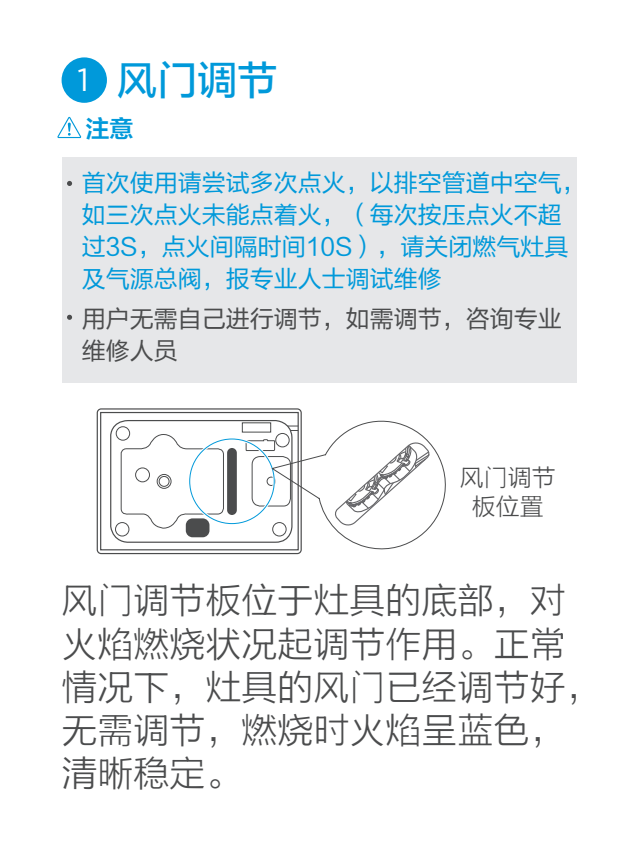
<style>
.page{position:relative;width:627px;height:860px;background:#fff}
.page>*{position:absolute;margin:0;border:0;box-sizing:border-box;transform-origin:0 0}
.t1{font:40px "FZLTZHUNHK GBK1 0";color:#0099da}
.t2{font:36px/43.2px "FZLTXHK";color:#4b4c4d}
.t3{font:24px/32px "FZLTHK GBK1 0";color:#0099da}
.t4{font:24px/32px "FZLTHK GBK1 0";color:#4b4c4d}
.t5{font:24px/28.8px "FZLTXHK";color:#4b4c4d;text-align:center}
.t6{font:24px "FZLTZCHK GBK1 0";color:#0099da}
.s1{font-family:"Gotham";font-size:32px;color:#fff}
</style>
<div class="page">
<svg style="left:110px;top:420px;width:160px;height:123px"></svg>
<svg style="left:120px;top:433px;width:104px;height:95px"></svg>
<div style="left:116px;top:426px;width:14px;height:14px;border:1px solid #4b4c4d;border-radius:50%"></div>
<div style="left:115px;top:522px;width:14px;height:14px;border:1px solid #4b4c4d;border-radius:50%"></div>
<div style="left:157px;top:474px;width:14px;height:14px;border:1px solid #4b4c4d;border-radius:50%"></div>
<div style="left:135px;top:467px;width:15px;height:15px;border:1px solid #4b4c4d;border-radius:50%"></div>
<div style="left:159px;top:476px;width:10px;height:10px;border:1px solid #4b4c4d;border-radius:50%"></div>
<div style="left:227px;top:448px;width:10px;height:67px;background:#4b4c4d;border-radius:5px"></div>
<div style="left:186px;top:518px;width:23px;height:19px;background:#4b4c4d;border-radius:7px"></div>
<div style="left:100px;top:412px;width:199px;height:138px;border:1px solid #4b4c4d"></div>
<div style="left:242px;top:422px;width:29px;height:10px;border:1px solid #4b4c4d"></div>
<svg style="left:245px;top:438px;width:25px;height:68px"></svg>
<div style="left:97px;top:408px;width:205px;height:146px;border:1px solid #4b4c4d;border-radius:4px"></div>
<div style="left:62px;top:157px;width:514px;height:225px;background:#e6e7e9"></div>
<svg style="left:57px;top:117px;width:24px;height:21px"></svg>
<div style="left:188px;top:437px;width:88px;height:88px;border:3px solid #fff;border-radius:50%"></div>
<svg style="left:270px;top:415px;width:176px;height:140px"></svg>
<svg style="left:333px;top:440px;width:98px;height:87px"></svg>
<svg style="left:67px;top:181px;width:5px;height:5px"></svg>
<svg style="left:67px;top:314px;width:5px;height:6px"></svg>
<div style="left:62px;top:57px;width:45px;height:46px;background:#0099da;border-radius:50%"></div>
<h1 class="t1" style="left:67px;top:59px;width:212px"><span class="s1">11</span> 风门调节</h1>
<p class="t6" style="left:86px;top:115px;width:49px">注意</p>
<p class="t3" style="left:82px;top:167px;width:506px">首次使用请尝试多次点火，以排空管道中空气，如三次点火未能点着火，（每次按压点火不超过3S，点火间隔时间10S），请关闭燃气灶具及气源总阀，报专业人士调试维修</p>
<p class="t4" style="left:82px;top:303px;width:482px">用户无需自己进行调节，如需调节，咨询专业维修人员</p>
<p class="t5" style="left:460px;top:463px;width:97px">风门调节板位置</p>
<h2 class="t2" style="left:62px;top:579px;width:541px">风门调节板位于灶具的底部，对火焰燃烧状况起调节作用。正常情况下，灶具的风门已经调节好，无需调节，燃烧时火焰呈蓝色，清晰稳定。</h2>
</div>
